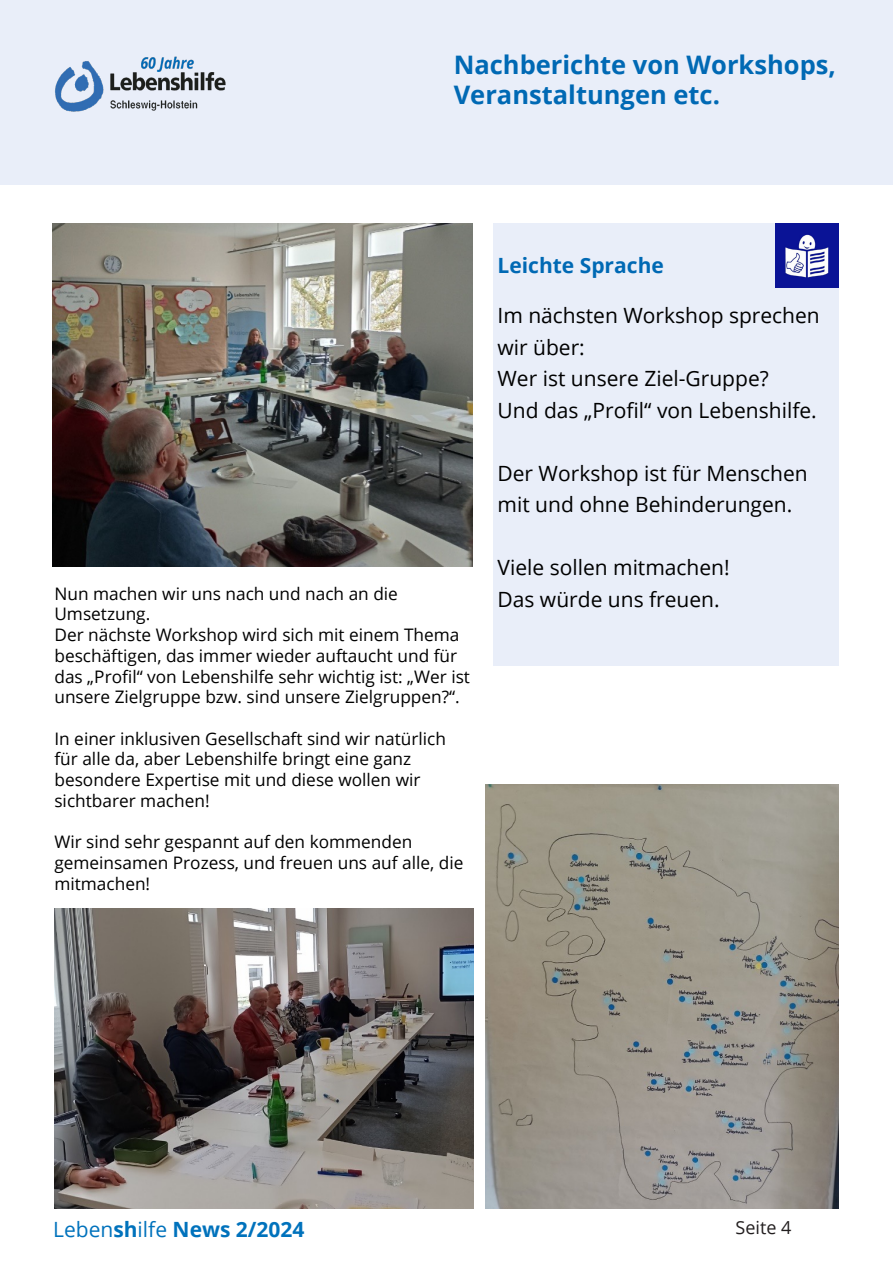
<style>
.page{position:relative;width:893px;height:1263px;background:#fff}
.page>*{position:absolute;margin:0;border:0;box-sizing:border-box;transform-origin:0 0}
.Rubriküberschrift{font:700 25.5px/30.6px "Open Sans";color:#0069b4}
.Leichte_Sprache{font:21px/31.5px "Open Sans";color:#000}
.t1{font:700 21px "Open Sans";color:#0072bc}
.Leichte_Sprache-2{font:700 21px "Open Sans";color:#0069b4}
.t2{font:18px "Open Sans";color:#231f20}
.Artikel{font:17.25px/20.7px "Open Sans";color:#000}
.s1{font-weight:400}
</style>
<div class="page">
<div style="left:0;top:0;width:893px;height:185px;background:#e9eef9"></div>
<img style="left:55px;top:56px;width:171px;height:56px">
<div style="left:493px;top:223px;width:346px;height:442px;background:#e9eef9"></div>
<img style="left:53px;top:223px;width:419px;height:343px">
<img style="left:54px;top:908px;width:420px;height:301px">
<img style="left:486px;top:784px;width:353px;height:425px">
<img style="left:775px;top:223px;width:64px;height:64px">
<p class="Rubriküberschrift" style="left:454px;top:48px;width:384px">Nachberichte von Workshops,<br>Veranstaltungen etc.</p>
<p class="Leichte_Sprache-2" style="left:497px;top:251px;width:168px">Leichte Sprache</p>
<p class="Leichte_Sprache" style="left:497px;top:299px;width:324px">Im nächsten Workshop sprechen wir über:<br>Wer ist unsere Ziel-Gruppe?</p>
<p class="Leichte_Sprache" style="left:497px;top:394px;width:321px">Und das „Profil“ von Lebenshilfe.</p>
<p class="Artikel" style="left:54px;top:583px;width:345px">Nun machen wir uns nach und nach an die<br>Umsetzung.</p>
<p class="Artikel" style="left:54px;top:624px;width:417px">Der nächste Workshop wird sich mit einem Thema beschäftigen, das immer wieder auftaucht und für das „Profil“ von Lebenshilfe sehr wichtig ist: „Wer ist unsere Zielgruppe bzw. sind unsere Zielgruppen?“.</p>
<p class="Artikel" style="left:54px;top:727px;width:393px">In einer inklusiven Gesellschaft sind wir natürlich für alle da, aber Lebenshilfe bringt eine ganz besondere Expertise mit und diese wollen wir sichtbarer machen!</p>
<p class="Artikel" style="left:54px;top:831px;width:411px">Wir sind sehr gespannt auf den kommenden gemeinsamen Prozess, und freuen uns auf alle, die mitmachen!</p>
<p class="Leichte_Sprache" style="left:497px;top:457px;width:312px">Der Workshop ist für Menschen</p>
<p class="Leichte_Sprache" style="left:497px;top:488px;width:296px">mit und ohne Behinderungen.</p>
<p class="Leichte_Sprache" style="left:497px;top:551px;width:234px">Viele sollen mitmachen!</p>
<p class="Leichte_Sprache" style="left:497px;top:583px;width:224px">Das würde uns freuen.</p>
<p class="t1" style="left:53px;top:1214px;width:253px"><span class="s1">Leben</span>sh<span class="s1">ilfe</span> News 2/2024</p>
<p class="t2" style="left:736px;top:1215px;width:57px">Seite 4</p>
</div>
